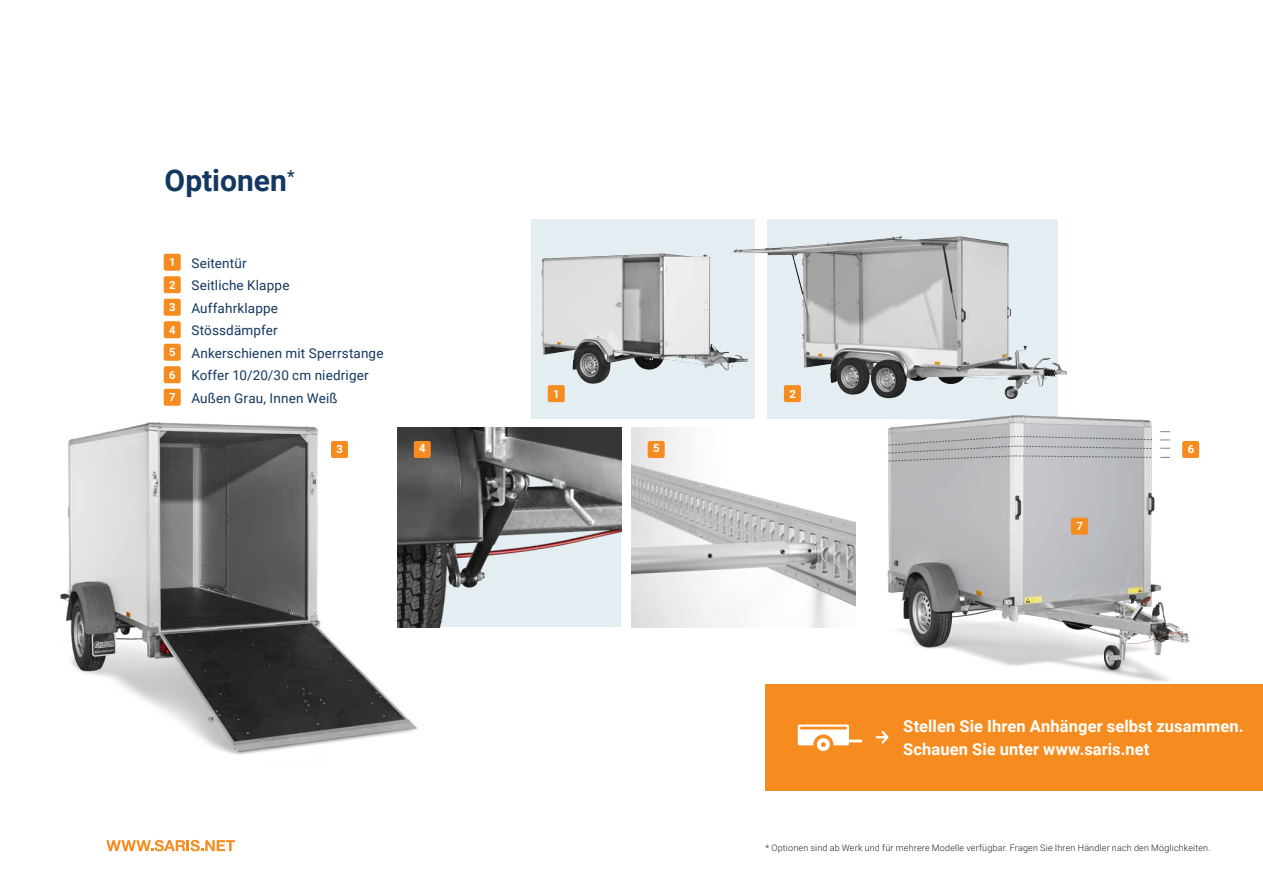
<style>
.page{position:relative;width:1263px;height:893px;background:#fff}
.page>*{position:absolute;margin:0;border:0;box-sizing:border-box;transform-origin:0 0}
.t1{font:700 30px "Roboto";color:#123760}
.t2{font:700 16.5px/22.5px "Roboto";letter-spacing:.005em;color:#fff}
.t3{font:13.5px/22.5px "Roboto";letter-spacing:.015em;color:#123760}
.t4{font:700 11.25px "Roboto";color:#fff}
.t5{font:300 9px "Roboto";letter-spacing:.02em;color:#231f20}
.s1{font-weight:700;font-size:11.25px;color:#fff}
</style>
<div class="page">
<img style="left:631px;top:427px;width:145px;height:200px">
<div style="left:648px;top:441px;width:17px;height:17px;background:#f68c1f;border-radius:2px"></div>
<img style="left:463px;top:427px;width:158px;height:200px">
<div style="left:531px;top:219px;width:224px;height:200px;background:#e4edf2"></div>
<img style="left:541px;top:253px;width:190px;height:131px">
<svg style="left:767px;top:219px;width:290px;height:200px;background:#caced0"></svg>
<div style="left:548px;top:385px;width:17px;height:17px;background:#f68c1f;border-radius:2px"></div>
<img style="left:731px;top:236px;width:170px;height:135px">
<div style="left:784px;top:385px;width:17px;height:17px;background:#f68c1f;border-radius:2px"></div>
<img style="left:60px;top:394px;width:403px;height:361px">
<div style="left:331px;top:441px;width:17px;height:17px;background:#f68c1f;border-radius:2px"></div>
<img style="left:776px;top:390px;width:487px;height:295px">
<svg style="left:888px;top:436px;width:265px;height:26px;background:#b7b7ba"></svg>
<div style="left:1182px;top:441px;width:17px;height:17px;background:#f68c1f;border-radius:2px"></div>
<div style="left:1071px;top:518px;width:17px;height:17px;background:#f68c1f;border-radius:2px"></div>
<div style="left:164px;top:254px;width:17px;height:17px;background:#f68c1f;border-radius:2px"></div>
<div style="left:164px;top:276px;width:17px;height:17px;background:#f68c1f;border-radius:2px"></div>
<div style="left:164px;top:299px;width:17px;height:17px;background:#f68c1f;border-radius:2px"></div>
<div style="left:164px;top:321px;width:17px;height:17px;background:#f68c1f;border-radius:2px"></div>
<div style="left:164px;top:344px;width:17px;height:17px;background:#f68c1f;border-radius:2px"></div>
<div style="left:164px;top:366px;width:17px;height:17px;background:#f68c1f;border-radius:2px"></div>
<div style="left:164px;top:389px;width:17px;height:17px;background:#f68c1f;border-radius:2px"></div>
<div style="left:766px;top:685px;width:497px;height:106px;background:#f68c1f"></div>
<svg style="left:798px;top:724px;width:64px;height:27px"></svg>
<svg style="left:877px;top:731px;width:12px;height:13px"></svg>
<svg style="left:106px;top:840px;width:129px;height:11px"></svg>
<h1 class="t1" style="left:165px;top:160px;width:132px">Optionen<sup>*</sup></h1>
<p class="t3" style="left:169px;top:251px;width:216px"><span class="s1">1</span> Seitentür<br><span class="s1">2</span> Seitliche Klappe<br><span class="s1">3</span> Auffahrklappe<br><span class="s1">4</span> Stössdämpfer<br><span class="s1">5</span> Ankerschienen mit Sperrstange<br><span class="s1">6</span> Koffer 10/20/30 cm niedriger<br><span class="s1">7</span> Außen Grau, Innen Weiß</p>
<p class="t4" style="left:553px;top:386px;width:8px">1</p>
<p class="t4" style="left:789px;top:386px;width:8px">2</p>
<p class="t4" style="left:419px;top:441px;width:8px">4</p>
<p class="t4" style="left:653px;top:441px;width:8px">5</p>
<p class="t4" style="left:337px;top:442px;width:8px">3</p>
<p class="t4" style="left:1188px;top:442px;width:8px">6</p>
<p class="t4" style="left:1076px;top:518px;width:8px">7</p>
<p class="t2" style="left:903px;top:715px;width:342px">Stellen Sie Ihren Anhänger selbst zusammen.<br>Schauen Sie unter www.saris.net</p>
<p class="t5" style="left:765px;top:842px;width:447px">* Optionen sind ab Werk und für mehrere Modelle verfügbar. Fragen Sie Ihren Händler nach den Möglichkeiten.</p>
</div>
